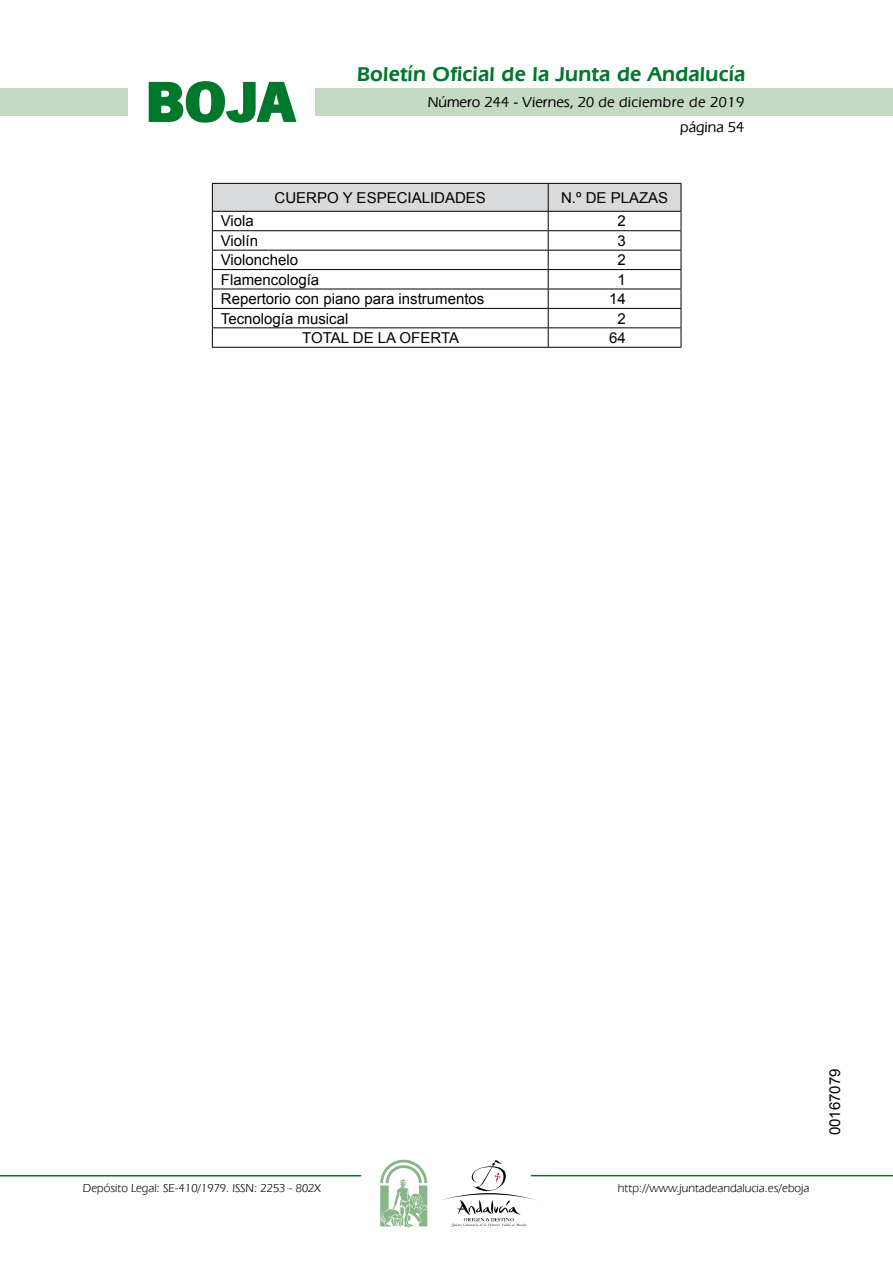
<style>
.page{position:relative;width:893px;height:1263px;background:#fff}
.page>*{position:absolute;margin:0;border:0;box-sizing:border-box;transform-origin:0 0}
.t1{font:700 57.75px "News Got T";color:#00782c;scale:1.14 1}
.t2{font:600 21px "Eras IT Cby BT";letter-spacing:.01em;color:#00782c}
.t3{font:15px "Arial";color:#000}
.t4{font:500 15px/24.5px "Eras IT Cby BT";color:#000;text-align:right}
.t5{font:12px "Eras IT Cby BT";color:#000}
</style>
<div class="page">
<div style="left:315px;top:88px;width:577px;height:28px;background:#c5dac3"></div>
<div style="left:0;top:88px;width:128px;height:28px;background:#c5dac3"></div>
<hr style="left:0;top:1175px;width:361px;height:2px;background:#00782c">
<hr style="left:531px;top:1175px;width:361px;height:1px;background:#00782c">
<svg style="left:148px;top:81px;width:149px;height:42px"></svg>
<svg style="left:380px;top:1159px;width:47px;height:68px"></svg>
<svg style="left:442px;top:1160px;width:100px;height:67px"></svg>
<svg style="left:212px;top:183px;width:469px;height:164px"></svg>
<hr style="left:212px;top:347px;width:336px;height:1px;background:#000">
<hr style="left:548px;top:347px;width:133px;height:1px;background:#000">
<h1 class="t1" style="left:145px;top:68px;width:133px">BOJA</h1>
<h2 class="t2" style="left:357px;top:62px;width:390px">Boletín Oficial de la Junta de Andalucía</h2>
<p class="t4" style="left:428px;top:90px;width:318px">Número 244 - Viernes, 20 de diciembre de 2019 página 54</p>
<p class="t3" style="left:274px;top:188px;width:213px">CUERPO Y ESPECIALIDADES</p>
<p class="t3" style="left:561px;top:188px;width:109px">N.º DE PLAZAS</p>
<p class="t3" style="left:221px;top:211px;width:35px">Viola</p>
<p class="t3" style="left:617px;top:211px;width:10px">2</p>
<p class="t3" style="left:221px;top:231px;width:39px">Violín</p>
<p class="t3" style="left:617px;top:231px;width:10px">3</p>
<p class="t3" style="left:221px;top:250px;width:79px">Violonchelo</p>
<p class="t3" style="left:617px;top:250px;width:10px">2</p>
<p class="t3" style="left:221px;top:270px;width:100px">Flamencología</p>
<p class="t3" style="left:617px;top:270px;width:10px">1</p>
<p class="t3" style="left:221px;top:289px;width:265px">Repertorio con piano para instrumentos</p>
<p class="t3" style="left:609px;top:289px;width:18px">14</p>
<p class="t3" style="left:221px;top:309px;width:129px">Tecnología musical</p>
<p class="t3" style="left:617px;top:309px;width:10px">2</p>
<p class="t3" style="left:302px;top:328px;width:158px">TOTAL DE LA OFERTA</p>
<p class="t3" style="left:609px;top:328px;width:18px">64</p>
<p class="t5" style="left:83px;top:1181px;width:239px">Depósito Legal: SE-410/1979. ISSN: 2253 - 802X</p>
<p class="t5" style="left:618px;top:1181px;width:193px">http://www.juntadeandalucia.es/eboja</p>
<p class="t3" style="left:825px;top:1135px;width:68px;rotate:-90deg">00167079</p>
</div>
